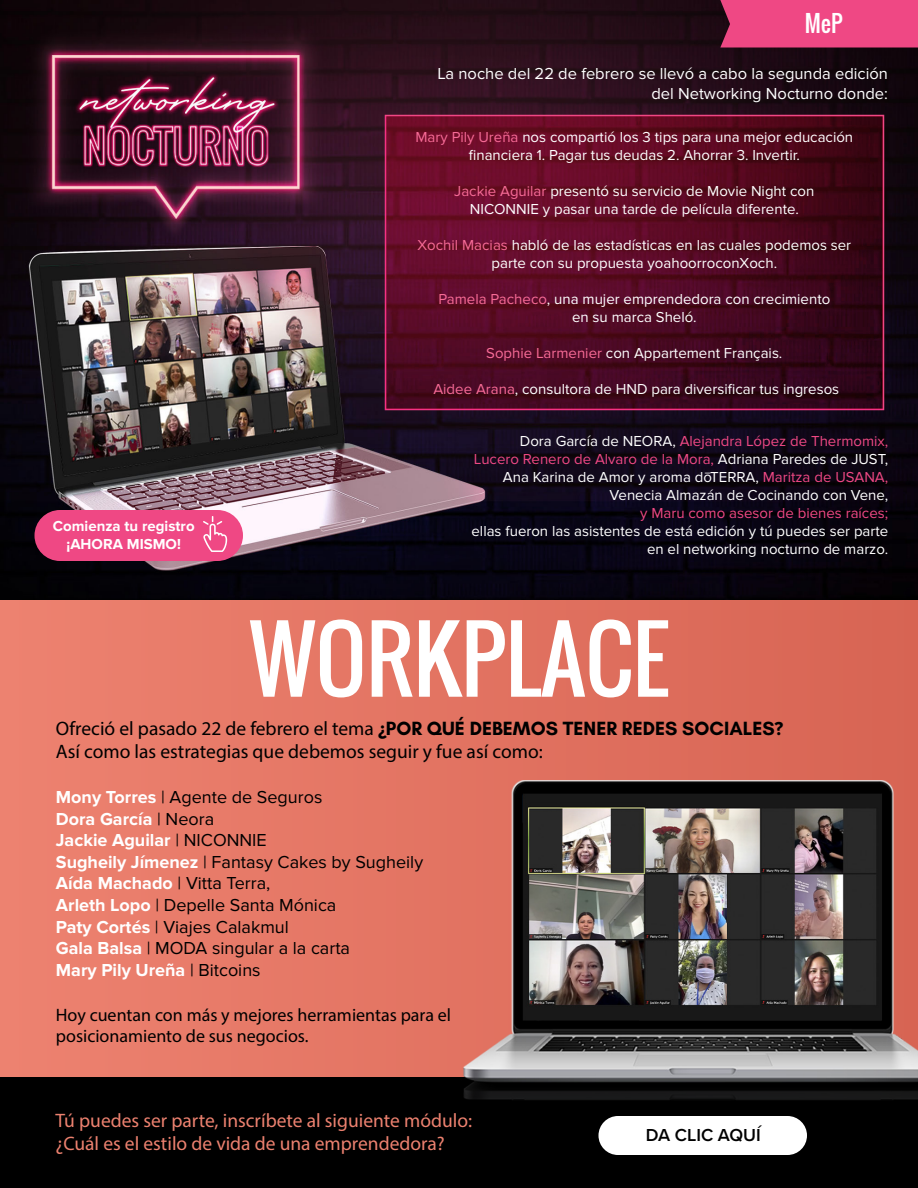
<style>
.page{position:relative;width:918px;height:1188px;background:#fff}
.page>*{position:absolute;margin:0;border:0;box-sizing:border-box;transform-origin:0 0}
.t1{font:22.5px "Oswald";color:#fff}
.t2{font:19.5px/23.4px "Myriad Pro";color:#000}
.t3{font:19.5px/23.4px "Myriad Pro";color:#ec816f}
.t4{font:18px/21.6px "Proxima Nova";color:#000}
.t5{font:18px/21.6px "Myriad Pro";color:#000}
.t6{font:600 18px "Proxima Nova";color:#000}
.t7{font:16.5px/19.8px "Proxima Nova";color:#fff;text-align:right}
.t8{font:15px/18px "Proxima Nova";color:#fff;text-align:center}
.t9{font:15px "Proxima Nova";color:#ef4884}
.t10{font:700 15px/18px "Proxima Nova";color:#fff;text-align:center}
.s1{color:#f76b96}
.s2{color:#ef4884}
.s3{font-family:"Proxima Nova";font-weight:700}
.s4{font-family:"Glacial Indifference";font-weight:700}
.s5{font-weight:700;color:#fff}
</style>
<div class="page">
<div style="left:0;top:594px;width:918px;height:594px;background:linear-gradient(to right,#ed8270,#d76453)"></div>
<div style="left:0;top:1077px;width:918px;height:111px;background:#000"></div>
<img style="left:430px;top:669px;width:488px;height:486px">
<svg style="left:250px;top:619px;width:112px;height:78px"></svg>
<svg style="left:372px;top:620px;width:41px;height:77px"></svg>
<svg style="left:419px;top:620px;width:86px;height:77px"></svg>
<svg style="left:511px;top:620px;width:120px;height:78px"></svg>
<svg style="left:638px;top:620px;width:30px;height:77px"></svg>
<div style="left:598px;top:1116px;width:209px;height:39px;background:#fff;border-radius:20px"></div>
<img style="left:0;top:0;width:918px;height:600px">
<div style="left:34px;top:510px;width:209px;height:51px;background:#ef4884;border-radius:26px"></div>
<svg style="left:386px;top:116px;width:497px;height:294px;background:#520921"></svg>
<div style="left:720px;top:0;width:198px;height:48px;background:#ef4884"></div>
<svg style="left:203px;top:516px;width:24px;height:36px"></svg>
<h1 class="t1" style="left:805px;top:6px;width:39px">MeP</h1>
<p class="t10" style="left:53px;top:517px;width:143px">Comienza tu registro ¡AHORA MISMO!</p>
<p class="t7" style="left:437px;top:64px;width:452px">La noche del 22 de febrero se llevó a cabo la segunda edición del Networking Nocturno donde:</p>
<p class="t8" style="left:415px;top:128px;width:439px"><span class="s1">Mary Pily Ureña</span> nos compartió los 3 tips para una mejor educación financiera 1. Pagar tus deudas 2. Ahorrar 3. Invertir.</p>
<p class="t8" style="left:454px;top:182px;width:362px"><span class="s1">Jackie Aguilar</span> presentó su servicio de Movie Night con<br>NICONNIE y pasar una tarde de película diferente.</p>
<p class="t8" style="left:417px;top:236px;width:435px"><span class="s1">Xochil Macias</span> habló de las estadísticas en las cuales podemos ser parte con su propuesta yoahoorroconXoch.</p>
<p class="t8" style="left:438px;top:290px;width:393px"><span class="s1">Pamela Pacheco</span>, una mujer emprendedora con crecimiento en su marca Sheló.</p>
<p class="t8" style="left:486px;top:344px;width:298px"><span class="s1">Sophie Larmenier</span> con Appartement Français.</p>
<p class="t8" style="left:433px;top:380px;width:407px"><span class="s1">Aidee Arana</span>, consultora de HND para diversificar tus ingresos</p>
<p class="t8" style="left:474px;top:432px;width:416px;text-align:right">Dora García de NEORA, <span class="s2">Alejandra López de Thermomix, Lucero Renero de Alvaro de la Mora,</span> Adriana Paredes de JUST, Ana Karina de Amor y aroma dōTERRA, <span class="s2">Maritza de USANA, </span>Venecia Almazán de Cocinando con Vene,</p>
<p class="t9" style="left:640px;top:505px;width:250px">y Maru como asesor de bienes raíces;</p>
<p class="t8" style="left:472px;top:522px;width:418px;text-align:right">ellas fueron las asistentes de está edición y tú puedes ser parte en el networking nocturno de marzo.</p>
<h2 class="t2" style="left:56px;top:716px;width:729px">Ofreció el pasado 22 de febrero el tema <span class="s3">¿</span><span class="s4">POR QUÉ DEBEMOS TENER REDES SOCIALES</span><span class="s3">?<br></span>Así como las estrategias que debemos seguir y fue así como:</h2>
<p class="t4" style="left:56px;top:787px;width:369px"><span class="s5">Mony Torres</span> | Agente de Seguros<br><span class="s5">Dora García</span> | Neora<br><span class="s5">Jackie Aguilar</span> | NICONNIE<br><span class="s5">Sugheily Jímenez</span> | Fantasy Cakes by Sugheily<br><span class="s5">Aída Machado</span> | Vitta Terra,<br><span class="s5">Arleth Lopo</span> | Depelle Santa Mónica<br><span class="s5">Paty Cortés</span> | Viajes Calakmul<br><span class="s5">Gala Balsa</span> | MODA singular a la carta<br><span class="s5">Mary Pily Ureña</span> | Bitcoins</p>
<p class="t5" style="left:56px;top:1004px;width:397px">Hoy cuentan con más y mejores herramientas para el posicionamiento de sus negocios.</p>
<h2 class="t3" style="left:56px;top:1108px;width:418px">Tú puedes ser parte, inscríbete al siguiente módulo: ¿Cuál es el estilo de vida de una emprendedora?</h2>
<p class="t6" style="left:646px;top:1121px;width:116px">DA CLIC AQUÍ</p>
</div>
